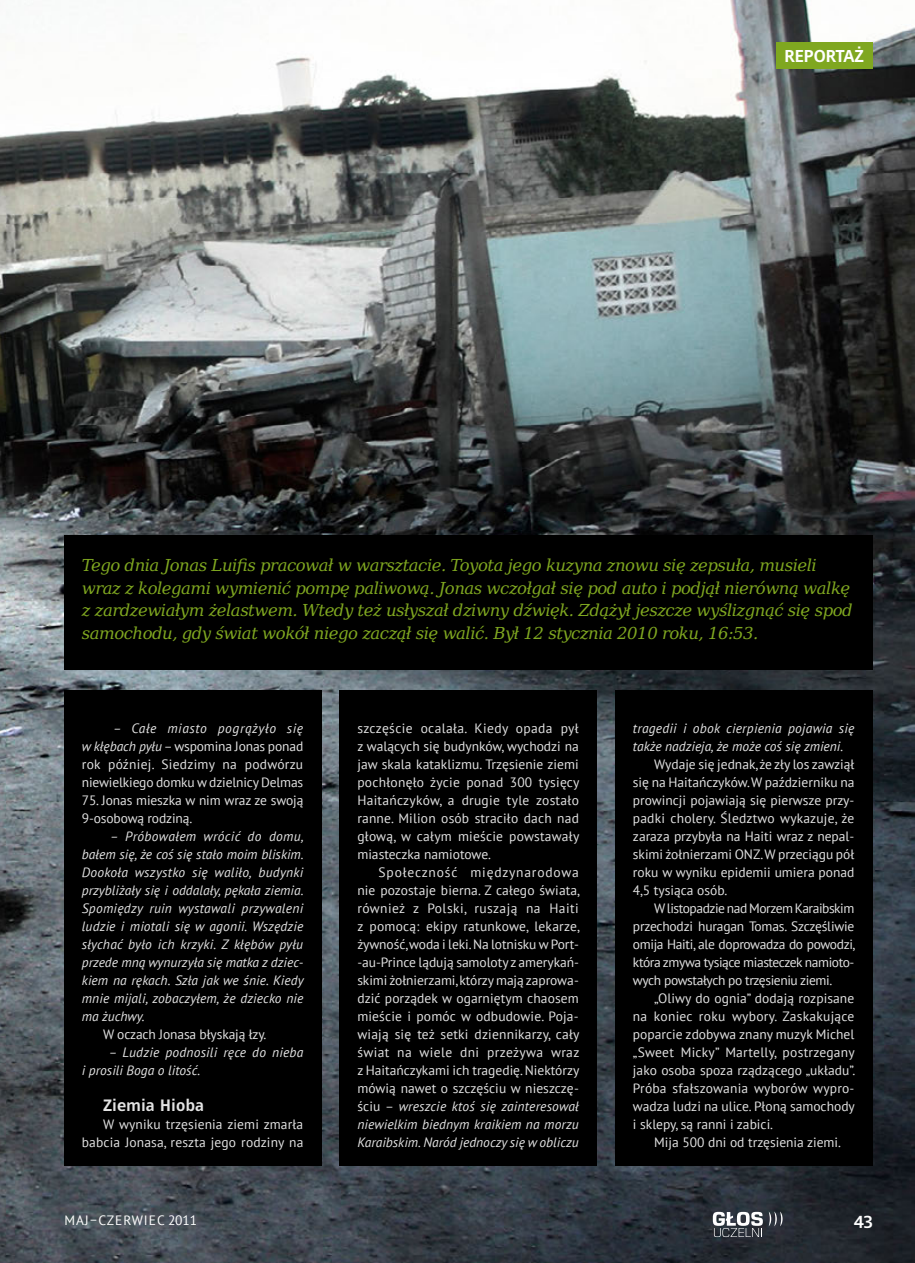
<style>
.page{position:relative;width:915px;height:1263px;background:#fff}
.page>*{position:absolute;margin:0;border:0;box-sizing:border-box;transform-origin:0 0}
.t1{font:600 18px "Mayberry Pro";letter-spacing:-.02em;color:#fff}
.t2{font:600 17.25px "Mayberry Pro";color:#e3e3e3}
.t3{font:italic 16.5px/22.5px "DejaVu Serif";letter-spacing:-.03em;color:#7fa720}
.t4{font:13.5px/18px "PT Sans";color:#e3e3e3;text-align:justify}
.t5{font:italic 13.5px/18px "PT Sans";letter-spacing:.01em;color:#e3e3e3}
.t6{font:13.5px "PT Sans";letter-spacing:.07em;color:#fff}
.s1{font-style:italic}
</style>
<div class="page">
<img style="left:1px;top:0;width:913px;height:1263px">
<img style="left:0;top:0;width:1px;height:1263px">
<div style="left:64px;top:535px;width:808px;height:135px;background:#000"></div>
<div style="left:775px;top:43px;width:97px;height:26px;background:#7fa720"></div>
<div style="left:64px;top:690px;width:257px;height:475px;background:#000"></div>
<div style="left:339px;top:690px;width:257px;height:475px;background:#000"></div>
<div style="left:614px;top:690px;width:258px;height:475px;background:#000"></div>
<svg style="left:712px;top:1212px;width:50px;height:25px"></svg>
<svg style="left:768px;top:1211px;width:14px;height:15px"></svg>
<h1 class="t1" style="left:783px;top:44px;width:11px">Repo</h1>
<h1 class="t1" style="left:825px;top:44px;width:40px">rtaż</h1>
<p class="t3" style="left:82px;top:554px;width:772px">Tego dnia Jonas Luifis pracował w warsztacie. Toyota jego kuzyna znowu się zepsuła, musieli wraz z kolegami wymienić pompę paliwową. Jonas wczołgał się pod auto i podjął nierówną walkę z zardzewiałym żelastwem. Wtedy też usłyszał dziwny dźwięk. Zdążył jeszcze wyślizgnąć się spod samochodu, gdy świat wokół niego zaczął się walić. Był 12 stycznia 2010 roku, 16:53.</p>
<p class="t4" style="left:82px;top:719px;width:223px;text-indent:31px"><span class="s1">– Całe miasto pogrążyło się w kłębach pyłu</span> – wspomina Jonas ponad rok później. Siedzimy na podwórzu niewielkiego domku w dzielnicy Delmas</p>
<p class="t4" style="left:82px;top:791px;width:223px">75. Jonas mieszka w nim wraz ze swoją<br>9-osobową rodziną.</p>
<p class="t5" style="left:82px;top:827px;width:223px;text-align:justify;text-indent:28px">– Próbowałem wrócić do domu, bałem się, że coś się stało moim bliskim.<br>Dookoła wszystko się waliło, budynki przybliżały się i oddalały, pękała ziemia.<br>Spomiędzy ruin wystawali przywaleni ludzie i miotali się w agonii. Wszędzie słychać było ich krzyki. Z kłębów pyłu przede mną wynurzyła się matka z dziec&shy;kiem na rękach. Szła jak we śnie. Kiedy mnie mijali, zobaczyłem, że dziecko nie ma żuchwy.</p>
<p class="t4" style="left:103px;top:1025px;width:165px">W oczach Jonasa błyskają łzy.</p>
<p class="t5" style="left:82px;top:1043px;width:223px;text-indent:27px">– Ludzie podnosili ręce do nieba i prosili Boga o litość.</p>
<p class="t2" style="left:103px;top:1093px;width:102px">Ziemia H ioba</p>
<p class="t4" style="left:82px;top:1115px;width:223px;text-align:right">W wyniku trzęsienia ziemi zmarła babcia Jonasa, reszta jego rodziny na</p>
<p class="t4" style="left:357px;top:719px;width:223px">szczęście ocalała. Kiedy opada pył z walących się budynków, wychodzi na jaw skala kataklizmu. Trzęsienie ziemi pochłonęło życie ponad 300 tysięcy Haitańczyków, a drugie tyle zostało ranne. M ilion osób straciło dach nad głową, w całym mieście powstawały miasteczka namiotowe.</p>
<p class="t4" style="left:357px;top:863px;width:224px;text-indent:21px">Społeczność międzynarodowa nie pozostaje bierna. Z całego świata, również z Polski, ruszają na Haiti z pomocą: ekipy ratunkowe, lekarze, żywność, woda i leki. N a lotnisku w Port--au-Prince lądują samoloty z amerykań&shy;skimi żołnierzami, którzy mają zaprowa&shy;dzić porządek w ogarniętym chaosem mieście i pomóc w odbudowie. Poja&shy;wiają się też setki dziennikarzy, cały świat na wiele dni przeżywa wraz z Haitańczykami ich tragedię. N iektórzy mówią nawet o szczęściu w nieszczę&shy;ściu – <span class="s1">wreszcie ktoś się zainteresował niewielkim biednym kraikiem na morzu Karaibskim. Naród jednoczy się w obliczu</span></p>
<p class="t5" style="left:632px;top:719px;width:223px">tragedii i obok cierpienia pojawia się także nadzieja, że może coś się zmieni.</p>
<p class="t4" style="left:632px;top:755px;width:223px;text-indent:21px">Wydaje się jednak, że zły los zawziął się na Haitańczyków. W październiku na prowincji pojawiają się pierwsze przy&shy;padki cholery. Śledztwo wykazuje, że zaraza przybyła na Haiti wraz z nepal&shy;skimi żołnierzami ONZ</p>
<p class="t4" style="left:632px;top:845px;width:223px;text-indent:127px">. W przeciągu pół roku w wyniku epidemii umiera ponad 4,5 tysiąca osób.</p>
<p class="t4" style="left:632px;top:899px;width:224px;text-indent:21px">W listopadzie nad Morzem Karaibskim przechodzi huragan Tomas. Szczęśliwie omija Haiti, ale doprowadza do powodzi, która zmywa tysiące miasteczek namioto&shy;wych powstałych po trzęsieniu ziemi.</p>
<p class="t4" style="left:632px;top:989px;width:224px;text-indent:21px">„Oliwy do ognia” dodają rozpisane na koniec roku wybory. Zaskakujące poparcie zdobywa znany muzyk M ichel „Sweet M icky” M artelly, postrzegany jako osoba spoza rządzącego „układu”.<br>Próba sfałszowania wyborów wypro&shy;wadza ludzi na ulice. Płoną samochody i sklepy, są ranni i zabici.</p>
<p class="t4" style="left:654px;top:1133px;width:188px">M ija 500 dni od trzęsienia ziemi.</p>
<p class="t6" style="left:64px;top:1211px;width:134px">maj–czerwiec 2011</p>
<h1 class="t1" style="left:853px;top:1207px;width:20px">43</h1>
</div>
